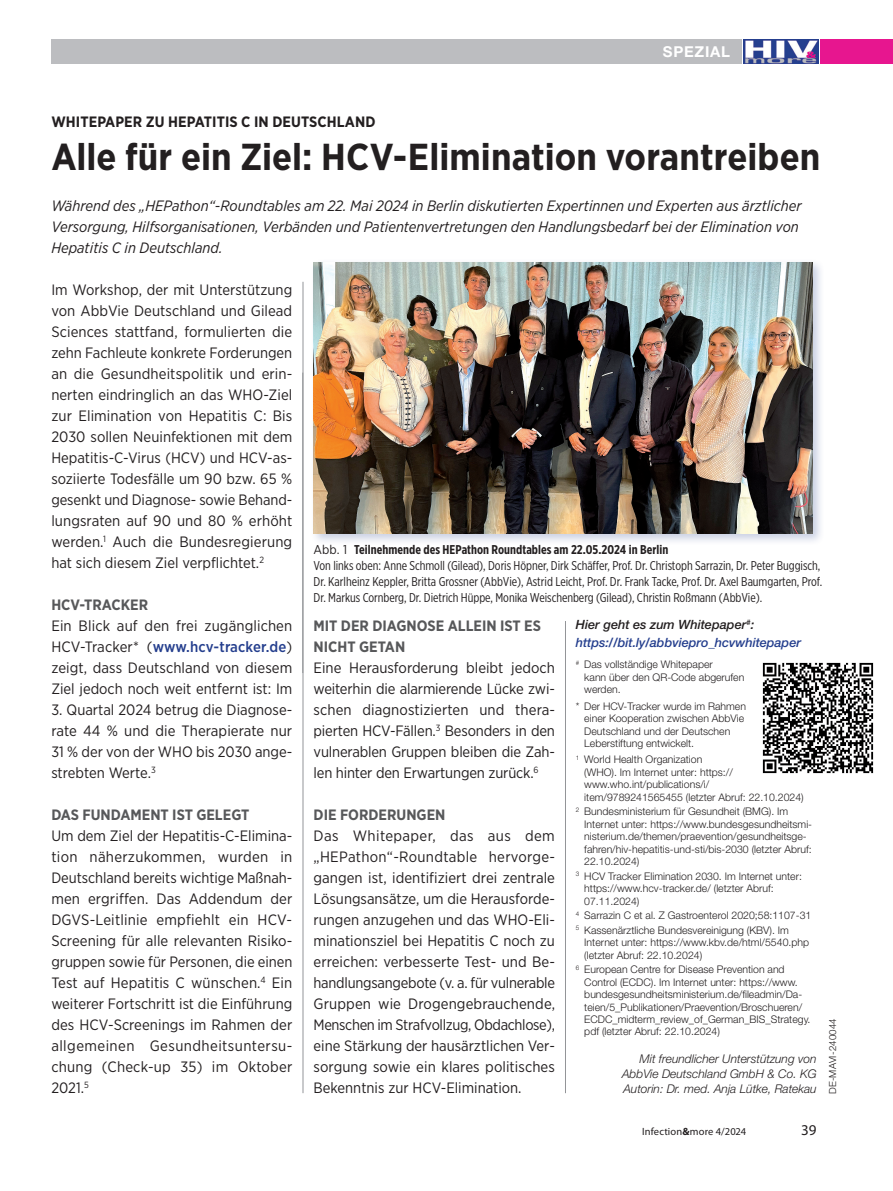
<style>
.page{position:relative;width:893px;height:1191px;background:#fff}
.page>*{position:absolute;margin:0;border:0;box-sizing:border-box;transform-origin:0 0}
.Überschrift_1{font:700 37.5px "Gotham Narrow";color:#231f20}
.Fliesstext{font:15px/21px "Gotham Narrow";color:#231f20;text-align:justify}
.Fliesstext-2{font:italic 15px/21px "Gotham Narrow";color:#231f20}
.Fliesstext-3{font:700 15px/21px "Gotham Narrow";color:#57585a}
.Überschrift_2{font:700 15px "Gotham Narrow";letter-spacing:.005em;color:#231f20}
.t1{font:700 15px "Helvetica Neue";letter-spacing:.05em;color:#fff}
.t2{font:15px "Myriad Pro";color:#231f20}
.BU_Text{font:12.75px/15.9px "Gotham X Narrow";letter-spacing:-.005em;color:#231f20}
.Standard1{font:italic 500 12.75px "Helvetica Neue";letter-spacing:-.005em;color:#253f8e}
.Standard1-2{font:italic 500 12.75px "Helvetica Neue";color:#231f20}
.Standard1-3{font:italic 300 12px/15px "Helvetica Neue";color:#231f20;text-align:right}
.Standard1-4{font:300 10.5px/12.5px "Helvetica Neue";color:#231f20}
.t3{font:10.5px "Myriad Pro";letter-spacing:.015em;color:#231f20}
.Autor{font:300 9.75px "Helvetica Neue";letter-spacing:.015em;color:#231f20}
.s1{font-weight:500;color:#253f8e}
.s2{font-family:"Gotham Narrow"}
.s3{font-weight:700}
</style>
<div class="page">
<div style="left:51px;top:39px;width:690px;height:25px;background:#bcbdc0"></div>
<img style="left:762px;top:662px;width:112px;height:112px">
<div style="left:821px;top:39px;width:72px;height:25px;background:#e7168f"></div>
<img style="left:744px;top:39px;width:74px;height:25px">
<hr style="left:303px;top:282px;width:1px;height:811px;background:#939598">
<hr style="left:302px;top:372px;width:1px;height:301px;background:#939598">
<hr style="left:565px;top:621px;width:1px;height:472px;background:#939598">
<div style="left:310px;top:258px;width:515px;height:288px;background:#253f8e;opacity:.25"></div>
<img style="left:314px;top:262px;width:499px;height:271px">
<p class="Überschrift_2" style="left:51px;top:112px;width:326px">WHITEPAPER ZU HEPATITIS C IN DEUTSCHLAND</p>
<p class="t1" style="left:663px;top:42px;width:69px">SPEZIAL</p>
<p class="Überschrift_1" style="left:51px;top:133px;width:770px">Alle für ein Ziel: HCV-Elimination vorantreiben</p>
<p class="Fliesstext-2" style="left:51px;top:195px;width:752px">Während des „HEPathon“-Roundtables am 22. Mai 2024 in Berlin diskutierten Expertinnen und Experten aus ärztlicher<br>Versorgung, Hilfsorganisationen, Verbänden und Patientenvertretungen den Handlungsbedarf bei der Elimination von<br>Hepatitis C in Deutschland.</p>
<p class="Fliesstext" style="left:51px;top:279px;width:243px">Im Workshop, der mit Unterstützung von AbbVie Deutschland und Gilead Sciences stattfand, formulierten die zehn Fachleute konkrete Forderungen an die Gesundheitspolitik und erin&shy;nerten eindringlich an das WHO-Ziel zur Elimination von Hepatitis C: Bis 2030 sollen Neuinfektionen mit dem Hepatitis-C-Virus (HCV) und HCV-as&shy;soziierte Todesfälle um 90 bzw. 65 % gesenkt und Diagnose- sowie Behand&shy;lungsraten auf 90 und 80 % erhöht werden.<sup>1</sup> Auch die Bundesregierung hat sich diesem Ziel verpflichtet.<sup>2</sup></p>
<p class="Fliesstext-3" style="left:51px;top:594px;width:98px">HCV-TRACKER</p>
<p class="Fliesstext" style="left:51px;top:615px;width:242px">Ein Blick auf den frei zugänglichen HCV-Tracker* (<span class="s1">www.hcv-tracker.de</span>) zeigt, dass Deutschland von diesem Ziel jedoch noch weit entfernt ist: Im</p>
<p class="Fliesstext" style="left:51px;top:699px;width:242px">3. Quartal 2024 betrug die Diagnose&shy;rate 44 % und die Therapierate nur 31 % der von der WHO bis 2030 ange&shy;strebten Werte.<sup>3</sup></p>
<p class="Fliesstext-3" style="left:51px;top:804px;width:200px">DAS FUNDAMENT IST GELEGT</p>
<p class="Fliesstext" style="left:51px;top:825px;width:243px">Um dem Ziel der Hepatitis-C-Elimina&shy;tion näherzukommen, wurden in Deutschland bereits wichtige Maßnah&shy;men ergriffen. Das Addendum der DGVS-Leitlinie empfiehlt ein HCV-Screening für alle relevanten Risiko&shy;gruppen sowie für Personen, die einen Test auf Hepatitis C wünschen.<sup>4</sup> Ein weiterer Fortschritt ist die Einführung des HCV-Screenings im Rahmen der allgemeinen Gesundheitsuntersu&shy;chung (Check-up 35) im Oktober 2021.<sup>5</sup></p>
<p class="BU_Text" style="left:314px;top:541px;width:510px"><span class="s2">Abb. 1</span> <span class="s3">Teilnehmende des HEPathon Roundtables am 22.05.2024 in Berlin<br></span>Von links oben: Anne Schmoll (Gilead), Doris Höpner, Dirk Schäffer, Prof. Dr. Christoph Sarrazin, Dr. Peter Buggisch, Dr. Karlheinz Keppler, Britta Grossner (AbbVie), Astrid Leicht, Prof. Dr. Frank Tacke, Prof. Dr. Axel Baumgarten, Prof.<br>Dr. Markus Cornberg, Dr. Dietrich Hüppe, Monika Weischenberg (Gilead), Christin Roßmann (AbbVie).</p>
<p class="Fliesstext-3" style="left:314px;top:615px;width:229px">MIT DER DIAGNOSE ALLEIN IST ES<br>NICHT GETAN</p>
<p class="Fliesstext" style="left:314px;top:657px;width:243px">Eine Herausforderung bleibt jedoch weiterhin die alarmierende Lücke zwi&shy;schen diagnostizierten und thera&shy;pierten HCV-Fällen.<sup>3</sup> Besonders in den vulnerablen Gruppen bleiben die Zah&shy;len hinter den Erwartungen zurück.<sup>6</sup></p>
<p class="Fliesstext-3" style="left:314px;top:804px;width:133px">DIE FORDERUNGEN</p>
<p class="Fliesstext" style="left:314px;top:825px;width:243px">Das Whitepaper, das aus dem „HEPathon“-Roundtable hervorge&shy;gangen ist, identifiziert drei zentrale Lösungsansätze, um die Herausforde&shy;rungen anzugehen und das WHO-Eli&shy;minationsziel bei Hepatitis C noch zu erreichen: verbesserte Test- und Be&shy;handlungsangebote (v. a. für vulnerable Gruppen wie Drogengebrauchende, Menschen im Strafvollzug, Obdachlose), eine Stärkung der hausärztlichen Ver&shy;sorgung sowie ein klares politisches Bekenntnis zur HCV-Elimination.</p>
<p class="Standard1-2" style="left:576px;top:617px;width:180px">Hier geht es zum Whitepaper<sup>#</sup>:</p>
<p class="Standard1" style="left:576px;top:635px;width:227px">https://bit.ly/abbviepro_hcvwhitepaper</p>
<p class="Standard1-4" style="left:584px;top:658px;width:162px;text-indent:-9px"><sup>#</sup> Das vollständige Whitepaper<br>kann über den QR-Code abgerufen werden.</p>
<p class="Standard1-4" style="left:584px;top:700px;width:163px;text-indent:-9px">* Der HCV-Tracker wurde im Rahmen einer Kooperation zwischen AbbVie<br>Deutschland und der Deutschen<br>Leberstiftung entwickelt.</p>
<p class="Standard1-4" style="left:584px;top:753px;width:221px;text-indent:-9px"><sup>1</sup> World Health Organization<br>(WHO). Im Internet unter: https:// www.who.int/publications/i/ item/9789241565455 (letzter Abruf: 22.10.2024)</p>
<p class="Standard1-4" style="left:584px;top:805px;width:229px;text-indent:-9px"><sup>2</sup> Bundesministerium für Gesundheit (BMG). Im Internet unter: https://www.bundesgesundheitsmi&shy;nisterium.de/themen/praevention/gesundheitsge&shy;fahren/hiv-hepatitis-und-sti/bis-2030 (letzter Abruf:<br>22.10.2024)</p>
<p class="Standard1-4" style="left:584px;top:869px;width:219px;text-indent:-9px"><sup>3</sup> HCV Tracker Elimination 2030. Im Internet unter: https://www.hcv-tracker.de/ (letzter Abruf:<br>07.11.2024)</p>
<p class="Standard1-4" style="left:576px;top:909px;width:237px"><sup>4</sup> Sarrazin C et al. Z Gastroenterol 2020;58:1107-31</p>
<p class="Standard1-4" style="left:584px;top:923px;width:226px;text-indent:-9px"><sup>5</sup> Kassenärztliche Bundesvereinigung (KBV). Im<br>Internet unter: https://www.kbv.de/html/5540.php (letzter Abruf: 22.10.2024)</p>
<p class="Standard1-4" style="left:584px;top:963px;width:228px;text-indent:-9px"><sup>6</sup> European Centre for Disease Prevention and Control (ECDC). Im Internet unter: https://www. bundesgesundheitsministerium.de/fileadmin/Da&shy;teien/5_Publikationen/Praevention/Broschueren/ ECDC_midterm_review_of_German_BIS_Strategy. pdf (letzter Abruf: 22.10.2024)</p>
<p class="Standard1-3" style="left:622px;top:1051px;width:196px">Mit freundlicher Unterstützung von<br>AbbVie Deutschland GmbH &amp; Co. KG</p>
<p class="Standard1-3" style="left:623px;top:1081px;width:195px">Autorin: Dr. med. Anja Lütke, Ratekau</p>
<p class="t3" style="left:642px;top:1125px;width:106px">Infection<span class="s3">&amp;</span>more 4/2024</p>
<p class="t2" style="left:801px;top:1120px;width:17px">39</p>
<p class="Autor" style="left:827px;top:1094px;width:77px;rotate:-90deg">DE-MAVI-240044</p>
</div>
